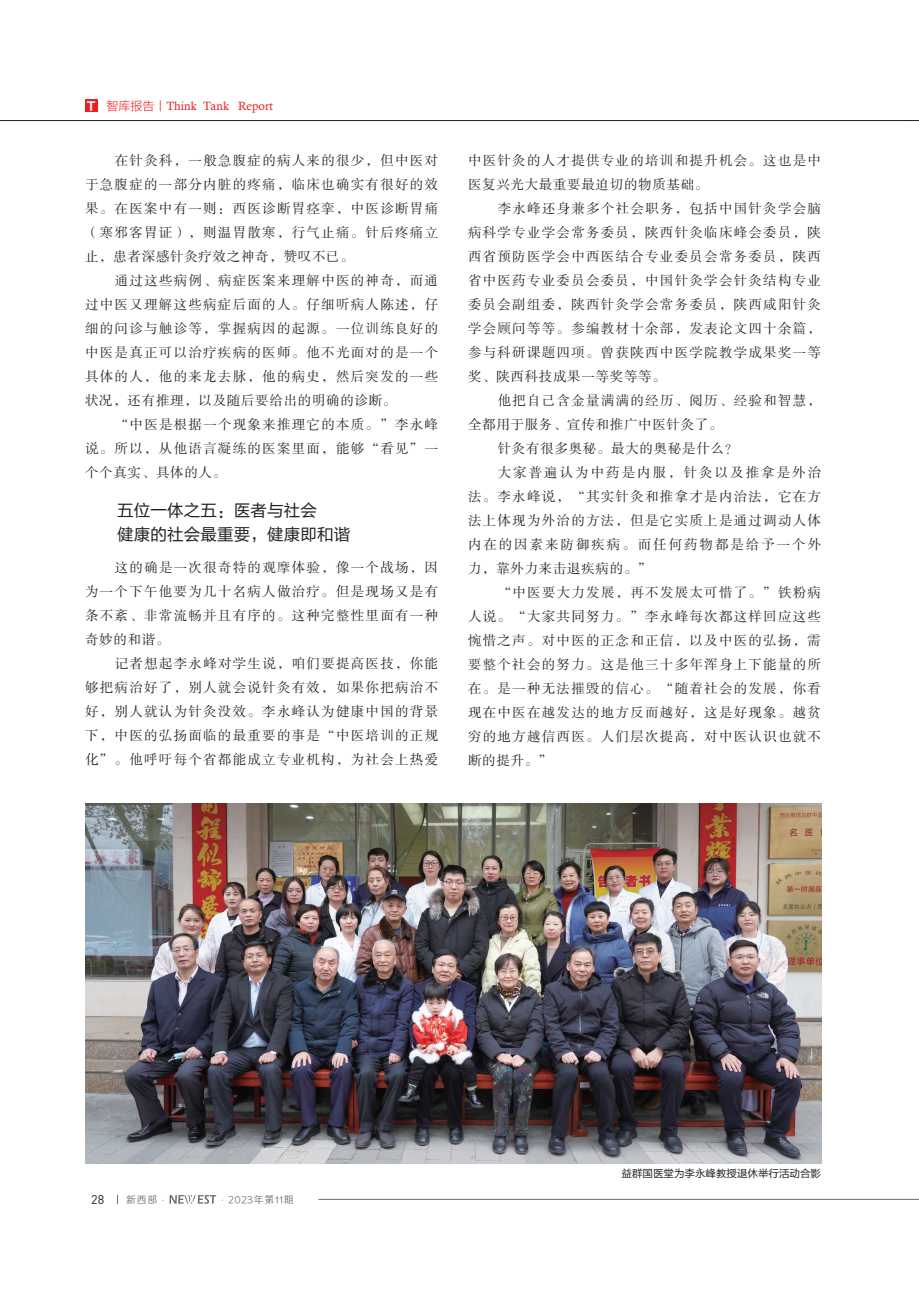
<style>
.page{position:relative;width:919px;height:1289px;background:#fff}
.page>*{position:absolute;margin:0;border:0;box-sizing:border-box;transform-origin:0 0}
.t1{font:16.5px/24px "FZLTHK GBK1 0";letter-spacing:.01em;color:#231f20}
.t2{font:13.5px/24px "FZSSK GBK1 0";letter-spacing:.095em;color:#231f20;text-align:justify}
.t3{font:13.5px "FZSSK GBK1 0";letter-spacing:.05em;color:#231f20}
.t4{font:13.5px "FZSSK GBK1 0";letter-spacing:.145em;color:#231f20}
.t5{font:12.45px "DIN";color:#231f20}
.t6{font:12px "Calisto";color:#ee1d23}
.t7{font:10.5px "FZLTHK GBK1 0";color:#231f20}
.t8{font:9.75px "Loong Flash Sans GB Regular";letter-spacing:.1em;color:#6c6d70}
.s1{font-family:"FZLTDHK GBK1 0";font-size:11.4px;color:#fff}
.s2{font-family:"FZLTXHK GBK1 0"}
</style>
<div class="page">
<hr style="left:318px;top:1199px;width:588px;height:1px;background:#6c6d70">
<svg style="left:169px;top:1195px;width:47px;height:8px"></svg>
<hr style="left:0;top:120px;width:906px;height:1px;background:#231f20">
<svg style="left:906px;top:1199px;width:12px;height:1px"></svg>
<svg style="left:906px;top:120px;width:12px;height:1px"></svg>
<div style="left:85px;top:99px;width:13px;height:13px;background:#ee1d23"></div>
<img style="left:85px;top:803px;width:736px;height:360px">
<p class="t6" style="left:86px;top:99px;width:189px"><span class="s1">Ｔ</span> <span class="s2">智库报告丨</span>Think Tank Report</p>
<p class="t2" style="left:85px;top:149px;width:354px;text-indent:30px">在针灸科，一般急腹症的病人来的很少，但中医对于急腹症的一部分内脏的疼痛，临床也确实有很好的效果。在医案中有一则：西医诊断胃痉挛，中医诊断胃痛（寒邪客胃证），则温胃散寒，行气止痛。针后疼痛立止，患者深感针灸疗效之神奇，赞叹不已。</p>
<p class="t2" style="left:85px;top:269px;width:354px;text-indent:30px">通过这些病例、病症医案来理解中医的神奇，而通过中医又理解这些病症后面的人。仔细听病人陈述，仔细的问诊与触诊等，掌握病因的起源。一位训练良好的中医是真正可以治疗疾病的医师。他不光面对的是一个具体的人，他的来龙去脉，他的病史，然后突发的一些状况，还有推理，以及随后要给出的明确的诊断。</p>
<p class="t2" style="left:85px;top:413px;width:354px;text-indent:30px">“中医是根据一个现象来推理它的本质。”李永峰说。所以，从他语言凝练的医案里面，能够“看见”一个个真实、具体的人。</p>
<p class="t1" style="left:117px;top:499px;width:235px">五位一体之五：医者与社会<br>健康的社会最重要，健康即和谐</p>
<p class="t2" style="left:85px;top:556px;width:354px;text-indent:30px">这的确是一次很奇特的观摩体验，像一个战场，因为一个下午他要为几十名病人做治疗。但是现场又是有条不紊、非常流畅并且有序的。这种完整性里面有一种奇妙的和谐。</p>
<p class="t2" style="left:85px;top:652px;width:354px;text-indent:30px">记者想起李永峰对学生说，咱们要提高医技，你能够把病治好了，别人就会说针灸有效，如果你把病治不好，别人就认为针灸没效。李永峰认为健康中国的背景下，中医的弘扬面临的最重要的事是“中医培训的正规化”。他呼吁每个省都能成立专业机构，为社会上热爱</p>
<p class="t2" style="left:468px;top:149px;width:354px">中医针灸的人才提供专业的培训和提升机会。这也是中医复兴光大最重要最迫切的物质基础。</p>
<p class="t2" style="left:468px;top:197px;width:354px;text-indent:30px">李永峰还身兼多个社会职务，包括中国针灸学会脑病科学专业学会常务委员，陕西针灸临床峰会委员，陕西省预防医学会中西医结合专业委员会常务委员，陕西省中医药专业委员会委员，中国针灸学会针灸结构专业委员会副组委，陕西针灸学会常务委员，陕西咸阳针灸学会顾问等等。参编教材十余部，发表论文四十余篇，参与科研课题四项。曾获陕西中医学院教学成果奖一等奖、陕西科技成果一等奖等等。</p>
<p class="t2" style="left:497px;top:389px;width:325px">他把自己含金量满满的经历、阅历、经验和智慧，</p>
<p class="t3" style="left:468px;top:417px;width:256px">全都用于服务、宣传和推广中医针灸了。</p>
<p class="t3" style="left:497px;top:441px;width:242px">针灸有很多奥秘。最大的奥秘是什么？</p>
<p class="t4" style="left:497px;top:465px;width:325px">大家普遍认为中药是内服，针灸以及推拿是外治</p>
<p class="t2" style="left:468px;top:485px;width:354px">法。李永峰说，“其实针灸和推拿才是内治法，它在方</p>
<p class="t2" style="left:468px;top:509px;width:354px">法上体现为外治的方法，但是它实质上是通过调动人体</p>
<p class="t4" style="left:468px;top:537px;width:354px">内在的因素来防御疾病。而任何药物都是给予一个外</p>
<p class="t3" style="left:468px;top:561px;width:185px">力，靠外力来击退疾病的。”</p>
<p class="t2" style="left:497px;top:581px;width:325px">“中医要大力发展，再不发展太可惜了。”铁粉病</p>
<p class="t2" style="left:468px;top:605px;width:354px">人说。“大家共同努力。”李永峰每次都这样回应这些</p>
<p class="t2" style="left:468px;top:629px;width:354px">惋惜之声。对中医的正念和正信，以及中医的弘扬，需</p>
<p class="t2" style="left:468px;top:653px;width:354px">要整个社会的努力。这是他三十多年浑身上下能量的所</p>
<p class="t2" style="left:468px;top:677px;width:354px">在。是一种无法摧毁的信心。“随着社会的发展，你看</p>
<p class="t2" style="left:468px;top:701px;width:354px">现在中医在越发达的地方反而越好，这是好现象。越贫</p>
<p class="t2" style="left:468px;top:725px;width:354px">穷的地方越信西医。人们层次提高，对中医认识也就不</p>
<p class="t2" style="left:468px;top:749px;width:86px">断的提升。”</p>
<p class="t5" style="left:91px;top:1191px;width:13px">28</p>
<p class="t8" style="left:126px;top:1194px;width:169px">新西部·　　　　 ·2023年第11期</p>
<p class="t7" style="left:621px;top:1167px;width:201px">益群国医堂为李永峰教授退休举行活动合影</p>
</div>
